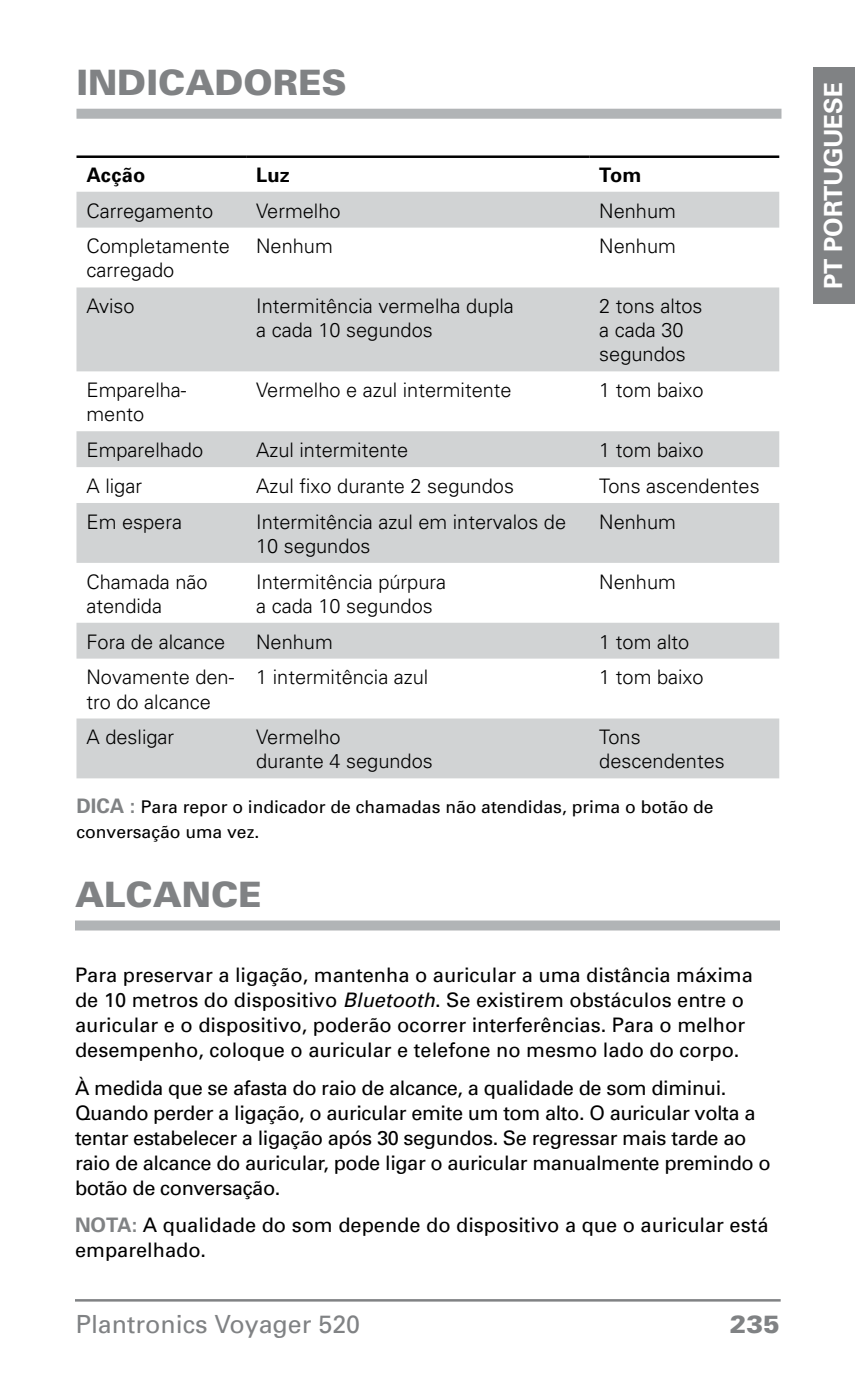
<style>
.page{position:relative;width:855px;height:1373px;background:#fff}
.page>*{position:absolute;margin:0;border:0;box-sizing:border-box;transform-origin:0 0}
.t1{font:900 35px "Univers";color:#808284}
.t2{font:25px "Univers";color:#808284}
.t3{font:700 25px "Univers";letter-spacing:-.01em;color:#fff}
.t4{font:900 25px "Univers";color:#808284}
.t5{font:300 20px/24px "Univers";color:#000}
.t6{font:20px/25px "Univers";color:#000}
.t7{font:20px/25px "Univers";letter-spacing:-.02em;color:#000}
.t8{font:700 20px "Univers";color:#000}
.t9{font:17.5px/25px "Univers";color:#000}
.s1{font-weight:700;font-size:20px;color:#808284}
.s2{font-style:italic}
.s3{font-weight:700;color:#808284}
</style>
<div class="page">
<hr style="left:75px;top:1299px;width:706px;height:2px;background:#808284">
<div style="left:813px;top:68px;width:42px;height:235px;background:#808284"></div>
<div style="left:76px;top:109px;width:705px;height:10px;background:#b1b4b6"></div>
<svg style="left:76px;top:192px;width:703px;height:586px;fill:#d1d3d4"></svg>
<hr style="left:76px;top:155px;width:170px;height:3px;background:#000">
<hr style="left:246px;top:155px;width:343px;height:3px;background:#000">
<hr style="left:589px;top:155px;width:190px;height:3px;background:#000">
<div style="left:75px;top:920px;width:705px;height:10px;background:#b1b4b6"></div>
<h1 class="t1" style="left:76px;top:61px;width:272px">INDICADORES</h1>
<p class="t8" style="left:86px;top:163px;width:60px">Acção</p>
<p class="t8" style="left:256px;top:163px;width:35px">Luz</p>
<p class="t8" style="left:599px;top:163px;width:44px">Tom</p>
<p class="t5" style="left:86px;top:198px;width:128px">Carregamento</p>
<p class="t5" style="left:256px;top:198px;width:86px">Vermelho</p>
<p class="t5" style="left:599px;top:198px;width:78px">Nenhum</p>
<p class="t5" style="left:86px;top:234px;width:145px">Completamente carregado</p>
<p class="t5" style="left:256px;top:234px;width:78px">Nenhum</p>
<p class="t5" style="left:599px;top:234px;width:78px">Nenhum</p>
<p class="t5" style="left:86px;top:294px;width:50px">Aviso</p>
<p class="t5" style="left:256px;top:294px;width:259px">Intermitência vermelha dupla a cada 10 segundos</p>
<p class="t5" style="left:599px;top:294px;width:105px">2 tons altos a cada 30 segundos</p>
<p class="t5" style="left:86px;top:378px;width:102px">Emparelha&shy;mento</p>
<p class="t5" style="left:256px;top:378px;width:257px">Vermelho e azul intermitente</p>
<p class="t5" style="left:599px;top:378px;width:106px">1 tom baixo</p>
<p class="t5" style="left:86px;top:438px;width:118px">Emparelhado</p>
<p class="t5" style="left:256px;top:438px;width:154px">Azul intermitente</p>
<p class="t5" style="left:599px;top:438px;width:106px">1 tom baixo</p>
<p class="t5" style="left:86px;top:474px;width:57px">A ligar</p>
<p class="t5" style="left:256px;top:474px;width:259px">Azul fixo durante 2 segundos</p>
<p class="t5" style="left:599px;top:474px;width:162px">Tons ascendentes</p>
<p class="t5" style="left:86px;top:510px;width:97px">Em espera</p>
<p class="t5" style="left:256px;top:510px;width:312px">Intermitência azul em intervalos de<br>10 segundos</p>
<p class="t5" style="left:599px;top:510px;width:78px">Nenhum</p>
<p class="t5" style="left:86px;top:569px;width:123px">Chamada não atendida</p>
<p class="t5" style="left:256px;top:569px;width:192px">Intermitência púrpura a cada 10 segundos</p>
<p class="t5" style="left:599px;top:569px;width:78px">Nenhum</p>
<p class="t5" style="left:86px;top:629px;width:140px">Fora de alcance</p>
<p class="t5" style="left:256px;top:629px;width:78px">Nenhum</p>
<p class="t5" style="left:599px;top:629px;width:92px">1 tom alto</p>
<p class="t5" style="left:86px;top:665px;width:149px">Novamente den&shy;tro do alcance</p>
<p class="t5" style="left:256px;top:665px;width:174px">1 intermitência azul</p>
<p class="t5" style="left:599px;top:665px;width:106px">1 tom baixo</p>
<p class="t5" style="left:86px;top:725px;width:89px">A desligar</p>
<p class="t5" style="left:256px;top:725px;width:178px">Vermelho<br>durante 4 segundos</p>
<p class="t5" style="left:599px;top:725px;width:127px">Tons descendentes</p>
<p class="t9" style="left:76px;top:795px;width:639px"><span class="s1">dica :</span> Para repor o indicador de chamadas não atendidas, prima o botão de conversação uma vez.</p>
<h1 class="t1" style="left:75px;top:873px;width:188px">ALCANCE</h1>
<p class="t6" style="left:75px;top:963px;width:679px">Para preservar a ligação, mantenha o auricular a uma distância máxima de 10 metros do dispositivo <span class="s2">Bluetooth</span>. Se existirem obstáculos entre o auricular e o dispositivo, poderão ocorrer interferências. Para o melhor desempenho, coloque o auricular e telefone no mesmo lado do corpo.</p>
<p class="t7" style="left:75px;top:1075px;width:697px">À medida que se afasta do raio de alcance, a qualidade de som diminui.<br>Quando perder a ligação, o auricular emite um tom alto. O auricular volta a tentar estabelecer a ligação após 30 segundos. Se regressar mais tarde ao raio de alcance do auricular, pode ligar o auricular manualmente premindo o botão de conversação.</p>
<p class="t6" style="left:75px;top:1213px;width:695px"><span class="s3">NOTA:</span> A qualidade do som depende do dispositivo a que o auricular está emparelhado.</p>
<p class="t2" style="left:76px;top:1309px;width:286px">Plantronics Voyager 520</p>
<p class="t4" style="left:730px;top:1308px;width:52px">235</p>
<p class="t3" style="left:818px;top:289px;width:208px;rotate:-90deg">pt portuguese</p>
</div>
